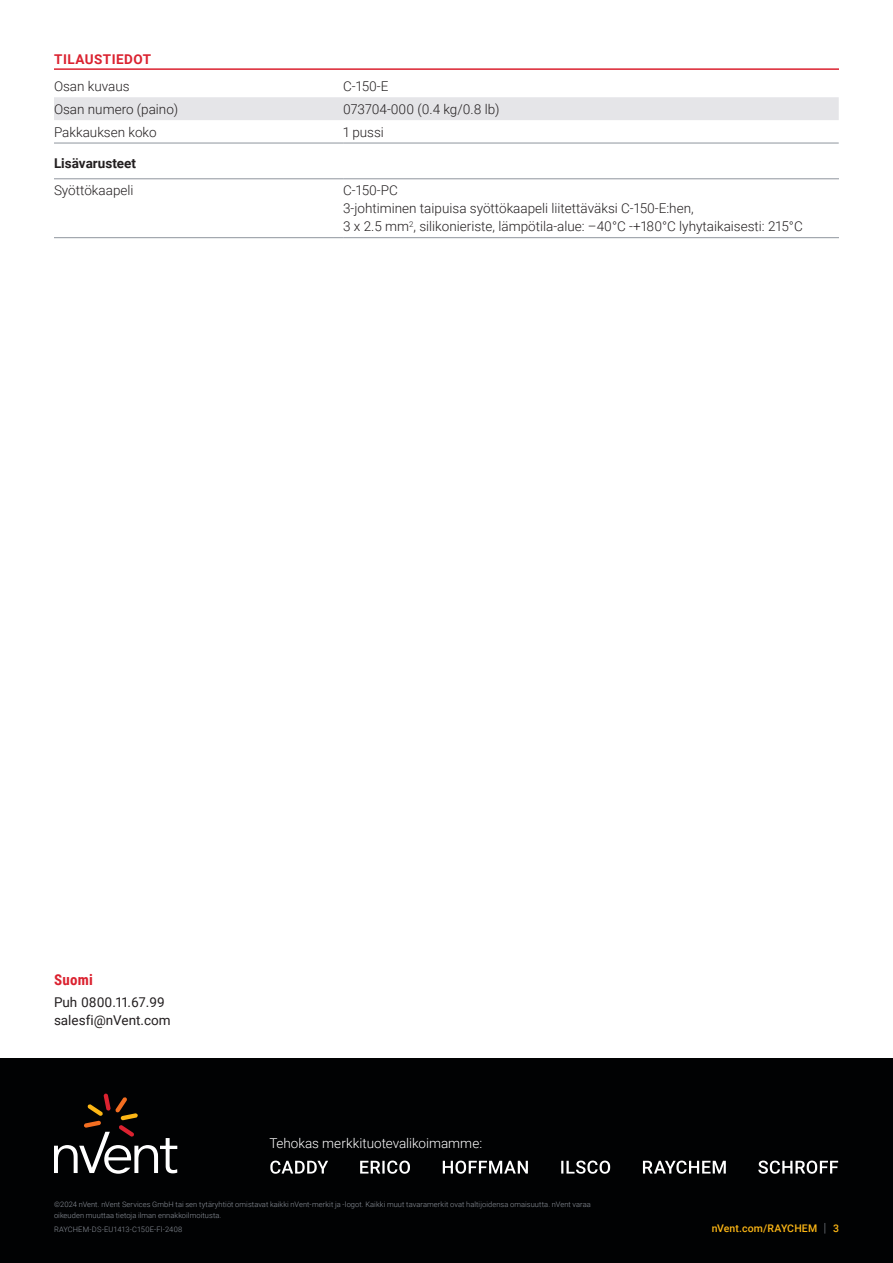
<style>
.page{position:relative;width:893px;height:1263px;background:#fff}
.page>*{position:absolute;margin:0;border:0;box-sizing:border-box;transform-origin:0 0}
.t1{font:700 15px "Roboto Condensed";letter-spacing:.02em;color:#db2230}
.Bodytext_1{font:300 13.5px/18px "Roboto";color:#231f20}
.t2{font:13.5px/18px "Roboto";color:#231f20}
.t3{font:300 13.5px "Roboto";color:#fff}
.Subhead_L-2{font:700 13.5px "Roboto";color:#231f20}
.Subhead{font:700 13.5px "Roboto";letter-spacing:.035em;color:#db2230}
.t4{font:500 10.5px "Roboto";letter-spacing:.015em;color:#fcb615}
.t5{font:300 7.5px/10.5px "Roboto";letter-spacing:.01em;color:#8f959e}
.s1{font-weight:300;font-size:12.6px;color:#8f959e}
</style>
<div class="page">
<div style="left:0;top:1058px;width:893px;height:205px;background:#010203"></div>
<svg style="left:54px;top:1093px;width:123px;height:81px"></svg>
<svg style="left:270px;top:1160px;width:568px;height:14px"></svg>
<hr style="left:54px;top:68px;width:785px;height:2px;background:#db2230">
<div style="left:54px;top:97px;width:785px;height:23px;background:#e5e5e8"></div>
<hr style="left:54px;top:143px;width:289px;height:1px;background:#8f959e">
<hr style="left:343px;top:143px;width:496px;height:1px;background:#8f959e">
<hr style="left:54px;top:237px;width:289px;height:1px;background:#8f959e">
<hr style="left:343px;top:237px;width:496px;height:1px;background:#8f959e">
<hr style="left:54px;top:178px;width:289px;height:1px;background:#8f959e">
<hr style="left:343px;top:178px;width:496px;height:1px;background:#8f959e">
<p class="Subhead" style="left:54px;top:50px;width:98px">TILAUSTIEDOT</p>
<p class="Bodytext_1" style="left:54px;top:77px;width:77px">Osan kuvaus</p>
<p class="Bodytext_1" style="left:343px;top:77px;width:47px">C-150-E</p>
<p class="Bodytext_1" style="left:54px;top:99px;width:126px">Osan numero (paino)</p>
<p class="Bodytext_1" style="left:343px;top:99px;width:158px">073704-000 (0.4 kg/0.8 lb)</p>
<p class="Bodytext_1" style="left:54px;top:122px;width:104px">Pakkauksen koko</p>
<p class="Bodytext_1" style="left:343px;top:122px;width:42px">1 pussi</p>
<p class="Subhead_L-2" style="left:54px;top:154px;width:84px">Lisävarusteet</p>
<p class="Bodytext_1" style="left:54px;top:181px;width:81px">Syöttökaapeli</p>
<p class="Bodytext_1" style="left:343px;top:181px;width:461px">C-150-PC<br>3-johtiminen taipuisa syöttökaapeli liitettäväksi C-150-E:hen,<br>3 x 2.5 mm<sup>2</sup>, silikonieriste, lämpötila-alue: –40°C -+180°C lyhytaikaisesti: 215°C</p>
<p class="t1" style="left:54px;top:969px;width:41px">Suomi</p>
<p class="t2" style="left:54px;top:992px;width:118px">Puh 0800.11.67.99 salesfi@nVent.com</p>
<p class="t3" style="left:269px;top:1134px;width:214px">Tehokas merkkituotevalikoimamme:</p>
<p class="t5" style="left:54px;top:1199px;width:538px">©2024 nVent. nVent Services GmbH tai sen tytäryhtiöt omistavat kaikki nVent-merkit ja -logot. Kaikki muut tavaramerkit ovat haltijoidensa omaisuutta. nVent varaa oikeuden muuttaa tietoja ilman ennakkoilmoitusta.</p>
<p class="t5" style="left:54px;top:1224px;width:130px">RAYCHEM-DS-EU1413-C150E-Fl-2408</p>
<p class="t4" style="left:712px;top:1221px;width:129px">nVent.com/RAYCHEM <span class="s1">|</span> 3</p>
</div>
